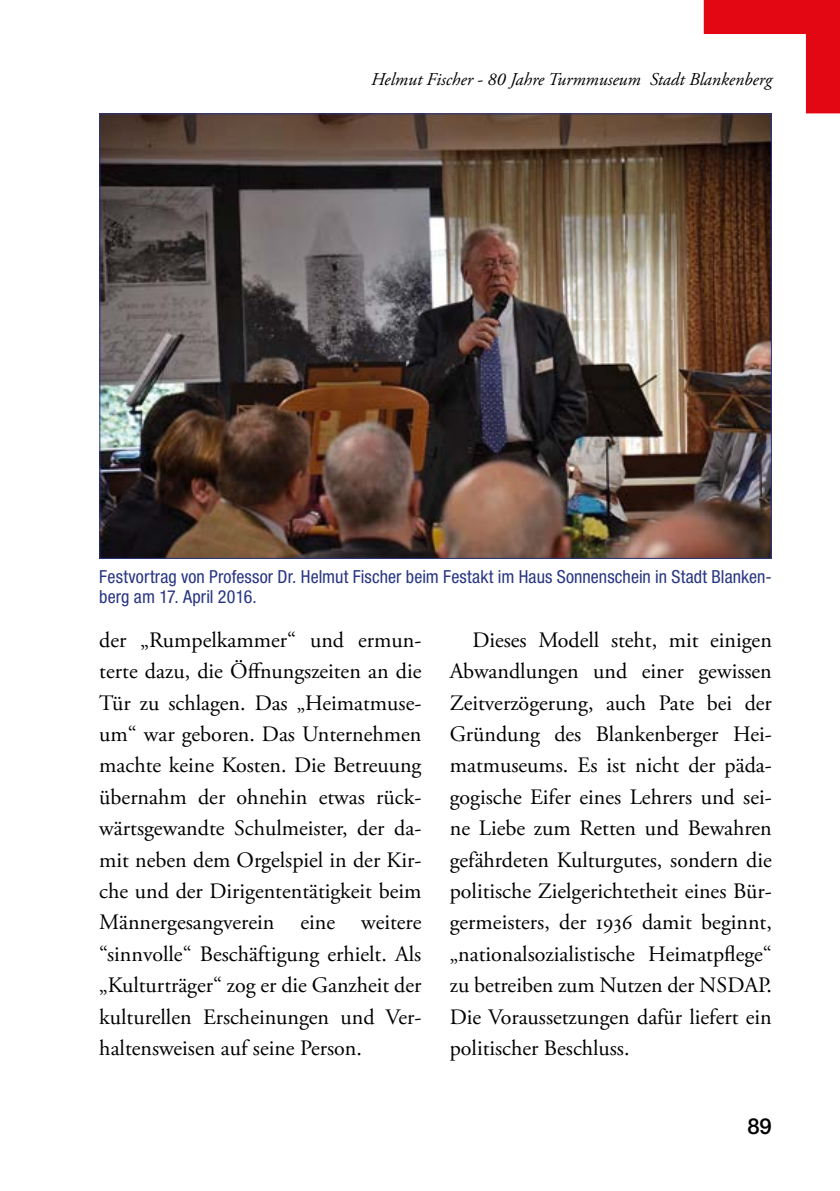
<style>
.page{position:relative;width:840px;height:1191px;background:#fff}
.page>*{position:absolute;margin:0;border:0;box-sizing:border-box;transform-origin:0 0}
.t1{font:22px/31.4px "Adobe Garamond Pro";color:#000;text-align:justify}
.t2{font:500 22px "Helvetica Neue LT Std";color:#000}
.t3{font:condensed 18px/20px "Helvetica Neue LT Std";letter-spacing:.005em;color:#283583}
.t4{font:italic 18px "Adobe Garamond Pro";color:#000}
</style>
<div class="page">
<svg style="left:703px;top:0;width:136px;height:113px"></svg>
<img style="left:101px;top:115px;width:668px;height:442px">
<p class="t4" style="left:371px;top:69px;width:402px">Helmut Fischer - 80 Jahre Turmmuseum Stadt Blankenberg</p>
<p class="t3" style="left:99px;top:566px;width:673px">Festvortrag von Professor Dr. Helmut Fischer beim Festakt im Haus Sonnenschein in Stadt Blanken&shy;berg am 17. April 2016.</p>
<p class="t1" style="left:99px;top:625px;width:323px">der „Rumpelkammer“ und ermun&shy;terte dazu, die Öffnungszeiten an die Tür zu schlagen. Das „Heimatmuse&shy;um“ war geboren. Das Unternehmen machte keine Kosten. Die Betreuung übernahm der ohnehin etwas rück&shy;wärtsgewandte Schulmeister, der da&shy;mit neben dem Orgelspiel in der Kir&shy;che und der Dirigententätigkeit beim Männergesangverein eine weitere “sinnvolle“ Beschäftigung erhielt. Als „Kulturträger“ zog er die Ganzheit der kulturellen Erscheinungen und Ver&shy;haltensweisen auf seine Person.</p>
<p class="t1" style="left:449px;top:625px;width:323px;text-indent:23px">Dieses Modell steht, mit einigen Abwandlungen und einer gewissen Zeitverzögerung, auch Pate bei der Gründung des Blankenberger Hei&shy;matmuseums. Es ist nicht der päda&shy;gogische Eifer eines Lehrers und sei&shy;ne Liebe zum Retten und Bewahren gefährdeten Kulturgutes, sondern die politische Zielgerichtetheit eines Bür&shy;germeisters, der 1936 damit beginnt, „nationalsozialistische Heimatpflege“ zu betreiben zum Nutzen der NSDAP.<br>Die Voraussetzungen dafür liefert ein politischer Beschluss.</p>
<p class="t2" style="left:747px;top:1113px;width:26px">89</p>
</div>
